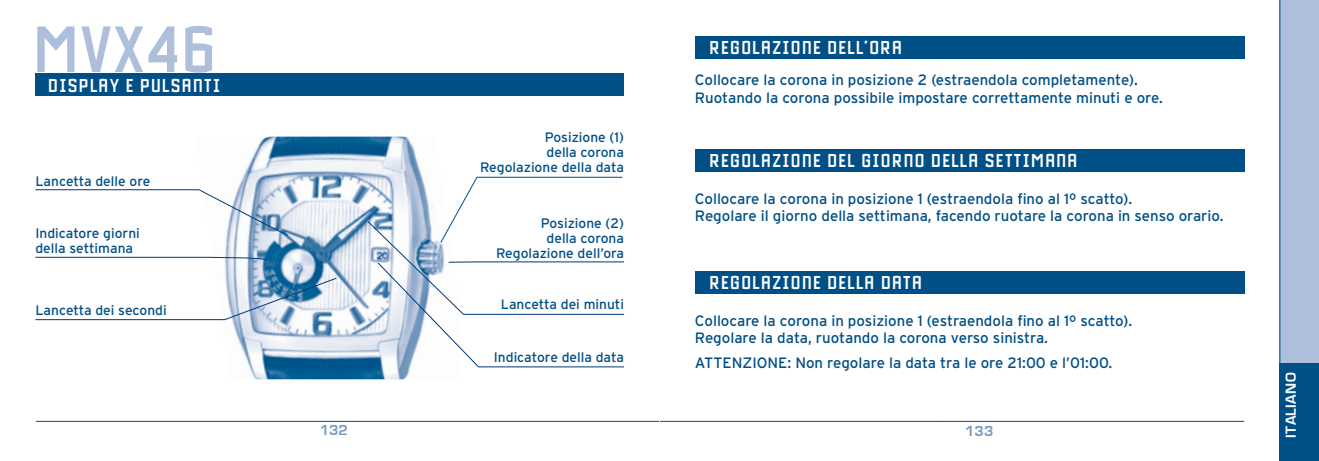
<style>
.page{position:relative;width:1319px;height:461px;background:#fff}
.page>*{position:absolute;margin:0;border:0;box-sizing:border-box;transform-origin:0 0}
.t1{font:700 70px "Drukpa";letter-spacing:.04em;color:#adbfda}
.t2{font:700 20px "Drukpa";letter-spacing:.07em;color:#fff}
.t3{font:15px/17.5px "Interstate";color:#004f86}
.t4{font:700 15px "Eurostile";letter-spacing:.025em;color:#fff}
.t5{font:700 15px "Eurostile";color:#779ac1}
.t6{font:13.75px/15px "Interstate";color:#004f86;text-align:right}
</style>
<div class="page">
<hr style="left:358px;top:421px;width:301px;height:1px;background:#004f86">
<hr style="left:36px;top:421px;width:322px;height:1px;background:#004f86">
<div style="left:35px;top:73px;width:589px;height:23px;background:#004f86"></div>
<hr style="left:659px;top:421px;width:282px;height:1px;background:#004f86">
<hr style="left:941px;top:421px;width:302px;height:1px;background:#004f86">
<div style="left:1278px;top:0;width:40px;height:461px;background:#adbfda"></div>
<div style="left:1278px;top:363px;width:40px;height:98px;background:#004f86"></div>
<hr style="left:1279px;top:0;width:1px;height:461px;background:#004f86">
<img style="left:237px;top:137px;width:189px;height:242px">
<svg style="left:470px;top:177px;width:153px;height:12px"></svg>
<svg style="left:35px;top:189px;width:589px;height:178px"></svg>
<div style="left:694px;top:36px;width:550px;height:22px;background:#004f86"></div>
<div style="left:694px;top:149px;width:550px;height:23px;background:#004f86"></div>
<div style="left:694px;top:271px;width:550px;height:23px;background:#004f86"></div>
<h1 class="t1" style="left:34px;top:12px;width:183px">MVX46</h1>
<h2 class="t2" style="left:48px;top:74px;width:173px">DISPLAY E PULSANTI</h2>
<p class="t6" style="left:35px;top:173px;width:116px">Lancetta delle ore</p>
<p class="t6" style="left:35px;top:225px;width:106px;text-align:left">Indicatore giorni della settimana</p>
<p class="t6" style="left:35px;top:302px;width:133px">Lancetta dei secondi</p>
<h2 class="t2" style="left:709px;top:37px;width:194px">REGOLAZIONE DELL’ORA</h2>
<p class="t6" style="left:480px;top:129px;width:145px">Posizione (1)<br>della corona<br>Regolazione della data</p>
<p class="t6" style="left:496px;top:215px;width:129px">Posizione (2)<br>della corona<br>Regolazione dell’ora</p>
<p class="t6" style="left:500px;top:297px;width:125px">Lancetta dei minuti</p>
<p class="t6" style="left:494px;top:349px;width:132px">Indicatore della data</p>
<p class="t3" style="left:694px;top:71px;width:469px">Collocare la corona in posizione 2 (estraendola completamente).<br>Ruotando la corona possibile impostare correttamente minuti e ore.</p>
<h2 class="t2" style="left:709px;top:150px;width:369px">REGOLAZIONE DEL GIORNO DELLA SETTIMANA</h2>
<p class="t3" style="left:694px;top:190px;width:530px">Collocare la corona in posizione 1 (estraendola fino al 1º scatto).<br>Regolare il giorno della settimana, facendo ruotare la corona in senso orario.</p>
<h2 class="t2" style="left:709px;top:272px;width:214px">REGOLAZIONE DELLA DATA</h2>
<p class="t3" style="left:694px;top:311px;width:438px">Collocare la corona in posizione 1 (estraendola fino al 1º scatto).<br>Regolare la data, ruotando la corona verso sinistra.</p>
<p class="t3" style="left:694px;top:354px;width:419px">ATTENZIONE: Non regolare la data tra le ore 21:00 e l’01:00.</p>
<p class="t5" style="left:320px;top:422px;width:30px">132</p>
<p class="t5" style="left:965px;top:422px;width:30px">133</p>
<p class="t4" style="left:1282px;top:437px;width:67px;rotate:-90deg">ITALIANO</p>
</div>
